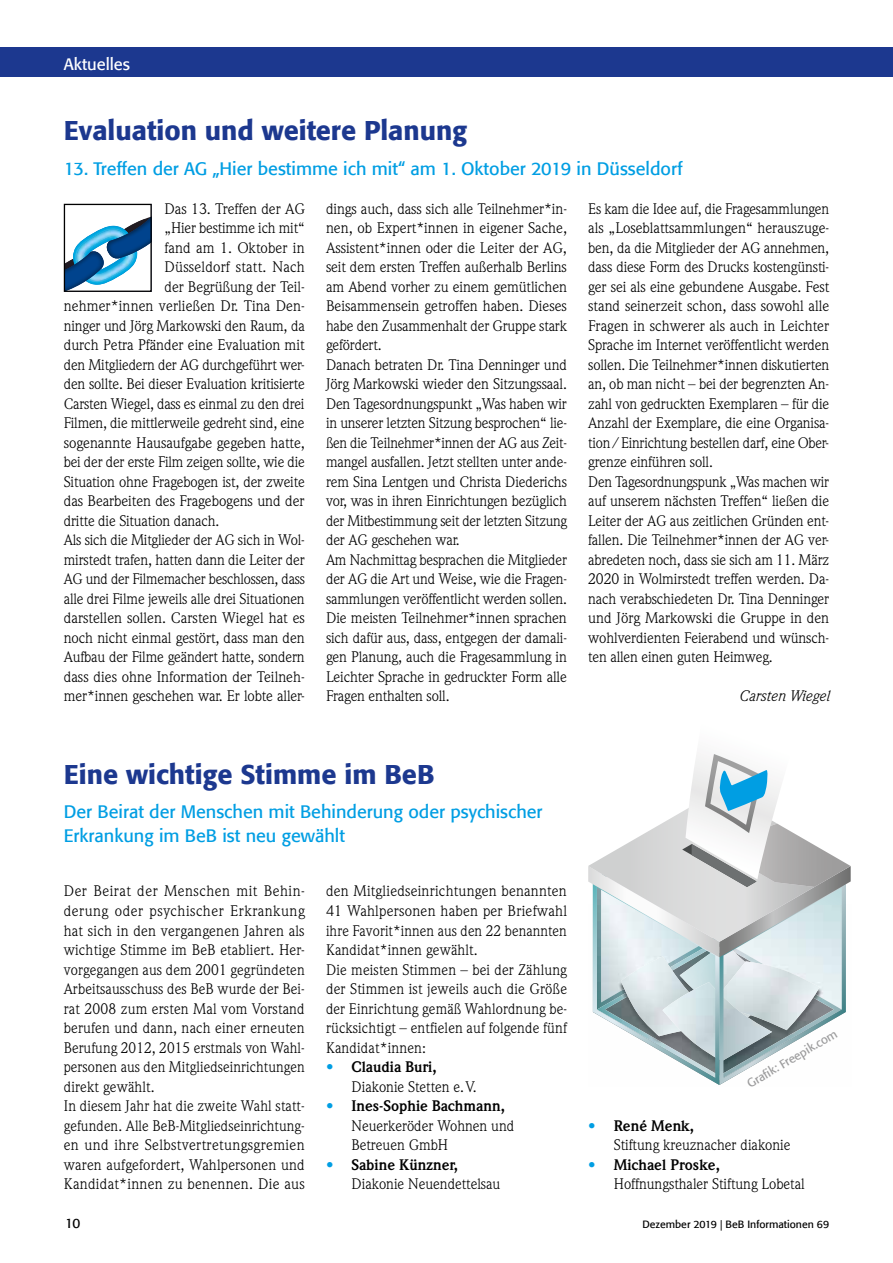
<style>
.page{position:relative;width:893px;height:1263px;background:#fff}
.page>*{position:absolute;margin:0;border:0;box-sizing:border-box;transform-origin:0 0}
.t1{font:500 27px "Formata";color:#1c388f}
.t2{font:18px/24px "Formata";color:#009ee3}
.t3{font:16.5px "Formata";color:#fff}
.t4{font:15px/19.5px "Weidemann";letter-spacing:-.01em;color:#000}
.t5{font:15px/19.5px "Weidemann";letter-spacing:.01em;color:#000}
.t6{font:italic 15px "Weidemann";color:#000}
.t7{font:13.5px "Formata";color:#000}
.t8{font:12px "Formata";color:#9c9c9d}
.t9{font:10.5px "Formata";color:#000}
.s1{color:#009ee3}
.s2{font-weight:700}
</style>
<div class="page">
<div style="left:0;top:47px;width:893px;height:30px;background:#1c388f"></div>
<svg style="left:66px;top:217px;width:84px;height:73px"></svg>
<div style="left:64px;top:204px;width:88px;height:88px;border:1px solid #000"></div>
<svg style="left:588px;top:754px;width:263px;height:331px"></svg>
<p class="t3" style="left:64px;top:54px;width:68px">Aktuelles</p>
<h1 class="t1" style="left:64px;top:114px;width:405px">Evaluation und weitere Planung</h1>
<p class="t2" style="left:64px;top:156px;width:620px">13. Treffen der AG „Hier bestimme ich mit“ am 1. Oktober 2019 in Düsseldorf</p>
<p class="t4" style="left:165px;top:199px;width:142px">Das 13. Treffen der AG</p>
<p class="t4" style="left:165px;top:218px;width:142px">„Hier bestimme ich mit“</p>
<p class="t4" style="left:165px;top:238px;width:142px">fand am 1. Oktober in</p>
<p class="t5" style="left:165px;top:257px;width:142px">Düsseldorf statt. Nach</p>
<p class="t4" style="left:165px;top:277px;width:142px">der Begrüßung der Teil-</p>
<p class="t4" style="left:64px;top:296px;width:242px">nehmer*innen verließen Dr. Tina Den-</p>
<p class="t4" style="left:64px;top:316px;width:242px">ninger und Jörg Markowski den Raum, da</p>
<p class="t4" style="left:64px;top:335px;width:242px">durch Petra Pfänder eine Evaluation mit</p>
<p class="t4" style="left:64px;top:355px;width:242px">den Mitgliedern der AG durchgeführt wer-</p>
<p class="t4" style="left:64px;top:374px;width:242px">den sollte. Bei dieser Evaluation kritisierte</p>
<p class="t4" style="left:64px;top:394px;width:242px">Carsten Wiegel, dass es einmal zu den drei</p>
<p class="t4" style="left:64px;top:413px;width:242px">Filmen, die mittlerweile gedreht sind, eine</p>
<p class="t4" style="left:64px;top:433px;width:242px">sogenannte Hausaufgabe gegeben hatte,</p>
<p class="t4" style="left:64px;top:452px;width:242px">bei der der erste Film zeigen sollte, wie die</p>
<p class="t4" style="left:64px;top:472px;width:242px">Situation ohne Fragebogen ist, der zweite</p>
<p class="t4" style="left:64px;top:491px;width:242px">das Bearbeiten des Fragebogens und der</p>
<p class="t4" style="left:64px;top:511px;width:157px">dritte die Situation danach.</p>
<p class="t4" style="left:64px;top:530px;width:242px">Als sich die Mitglieder der AG sich in Wol-</p>
<p class="t4" style="left:64px;top:550px;width:242px">mirstedt trafen, hatten dann die Leiter der</p>
<p class="t4" style="left:64px;top:569px;width:243px">AG und der Filmemacher beschlossen, dass</p>
<p class="t4" style="left:64px;top:589px;width:242px">alle drei Filme jeweils alle drei Situationen</p>
<p class="t4" style="left:64px;top:608px;width:243px">darstellen sollen. Carsten Wiegel hat es</p>
<p class="t4" style="left:64px;top:628px;width:242px">noch nicht einmal gestört, dass man den</p>
<p class="t4" style="left:64px;top:647px;width:242px">Aufbau der Filme geändert hatte, sondern</p>
<p class="t4" style="left:64px;top:667px;width:242px">dass dies ohne Information der Teilneh-</p>
<p class="t4" style="left:64px;top:686px;width:242px">mer*innen geschehen war. Er lobte aller-</p>
<p class="t4" style="left:326px;top:199px;width:243px">dings auch, dass sich alle Teilnehmer*in&shy;nen, ob Expert*innen in eigener Sache, Assistent*innen oder die Leiter der AG, seit dem ersten Treffen außerhalb Berlins am Abend vorher zu einem gemütlichen Beisammensein getroffen haben. Dieses habe den Zusammenhalt der Gruppe stark gefördert.<br>Danach betraten Dr. Tina Denninger und Jörg Markowski wieder den Sitzungssaal.<br>Den Tagesordnungspunkt „Was haben wir in unserer letzten Sitzung besprochen“ lie&shy;ßen die Teilnehmer*innen der AG aus Zeit&shy;mangel ausfallen. Jetzt stellten unter ande&shy;rem Sina Lentgen und Christa Diederichs vor, was in ihren Einrichtungen bezüglich der Mitbestimmung seit der letzten Sitzung der AG geschehen war.<br>Am Nachmittag besprachen die Mitglieder der AG die Art und Weise, wie die Fragen&shy;sammlungen veröffentlicht werden sollen.<br>Die meisten Teilnehmer*innen sprachen sich dafür aus, dass, entgegen der damali&shy;gen Planung, auch die Fragesammlung in Leichter Sprache in gedruckter Form alle Fragen enthalten soll.</p>
<p class="t4" style="left:588px;top:199px;width:243px">Es kam die Idee auf, die Fragesammlungen als „Loseblattsammlungen“ herauszuge&shy;ben, da die Mitglieder der AG annehmen, dass diese Form des Drucks kostengünsti&shy;ger sei als eine gebundene Ausgabe. Fest stand seinerzeit schon, dass sowohl alle Fragen in schwerer als auch in Leichter Sprache im Internet veröffentlicht werden sollen. Die Teilnehmer*innen diskutierten an, ob man nicht – bei der begrenzten An&shy;zahl von gedruckten Exemplaren – für die Anzahl der Exemplare, die eine Organisa&shy;tion/Einrichtung bestellen darf, eine Ober&shy;grenze einführen soll.<br>Den Tagesordnungspunk „Was machen wir auf unserem nächsten Treffen“ ließen die Leiter der AG aus zeitlichen Gründen ent&shy;fallen. Die Teilnehmer*innen der AG ver&shy;abredeten noch, dass sie sich am 11. März 2020 in Wolmirstedt treffen werden. Da&shy;nach verabschiedeten Dr. Tina Denninger und Jörg Markowski die Gruppe in den wohlverdienten Feierabend und wünsch&shy;ten allen einen guten Heimweg.</p>
<p class="t6" style="left:738px;top:687px;width:92px">Carsten Wiegel</p>
<h1 class="t1" style="left:64px;top:758px;width:372px">Eine wichtige Stimme im BeB</h1>
<p class="t2" style="left:64px;top:800px;width:480px">Der Beirat der Menschen mit Behinderung oder psychischer<br>Erkrankung im BeB ist neu gewählt</p>
<p class="t5" style="left:64px;top:881px;width:242px">Der Beirat der Menschen mit Behin&shy;derung oder psychischer Erkrankung hat sich in den vergangenen Jahren als wichtige Stimme im BeB etabliert. Her&shy;vorgegangen aus dem 2001 gegründeten Arbeitsausschuss des BeB wurde der Bei&shy;rat 2008 zum ersten Mal vom Vorstand berufen und dann, nach einer erneuten Berufung 2012, 2015 erstmals von Wahl&shy;personen aus den Mitgliedseinrichtungen direkt gewählt.<br>In diesem Jahr hat die zweite Wahl statt&shy;gefunden. Alle BeB-Mitgliedseinrichtung&shy;en und ihre Selbstvertretungsgremien waren aufgefordert, Wahlpersonen und Kandidat*innen zu benennen. Die aus</p>
<p class="t5" style="left:326px;top:881px;width:243px">den Mitgliedseinrichtungen benannten 41 Wahlpersonen haben per Briefwahl ihre Favorit*innen aus den 22 benannten Kandidat*innen gewählt.<br>Die meisten Stimmen – bei der Zählung der Stimmen ist jeweils auch die Größe der Einrichtung gemäß Wahlordnung be&shy;rücksichtigt – entfielen auf folgende fünf Kandidat*innen:</p>
<p class="t4" style="left:351px;top:1057px;width:127px;text-indent:-26px"><span class="s1">•</span> <span class="s2">Claudia Buri,<br></span>Diakonie Stetten e.V.</p>
<p class="t4" style="left:351px;top:1096px;width:164px;text-indent:-26px"><span class="s1">•</span> <span class="s2">Ines-Sophie Bachmann,<br></span>Neuerkeröder Wohnen und<br>Betreuen GmbH</p>
<p class="t4" style="left:351px;top:1154px;width:150px;text-indent:-26px"><span class="s1">•</span> <span class="s2">Sabine Künzner,<br></span>Diakonie Neuendettelsau</p>
<p class="t8" style="left:745px;top:1078px;width:104px;rotate:-31deg">Grafi k: Freepik.com</p>
<p class="t4" style="left:614px;top:1115px;width:178px;text-indent:-26px"><span class="s1">•</span> <span class="s2">René Menk,<br></span>Stiftung kreuznacher diakonie</p>
<p class="t4" style="left:614px;top:1154px;width:192px;text-indent:-26px"><span class="s1">•</span> <span class="s2">Michael Proske,<br></span>Hoffnungsthaler Stiftung Lobetal</p>
<p class="t7" style="left:65px;top:1215px;width:17px">10</p>
<p class="t9" style="left:642px;top:1218px;width:188px">Dezember 2019 | BeB Informationen 69</p>
</div>
